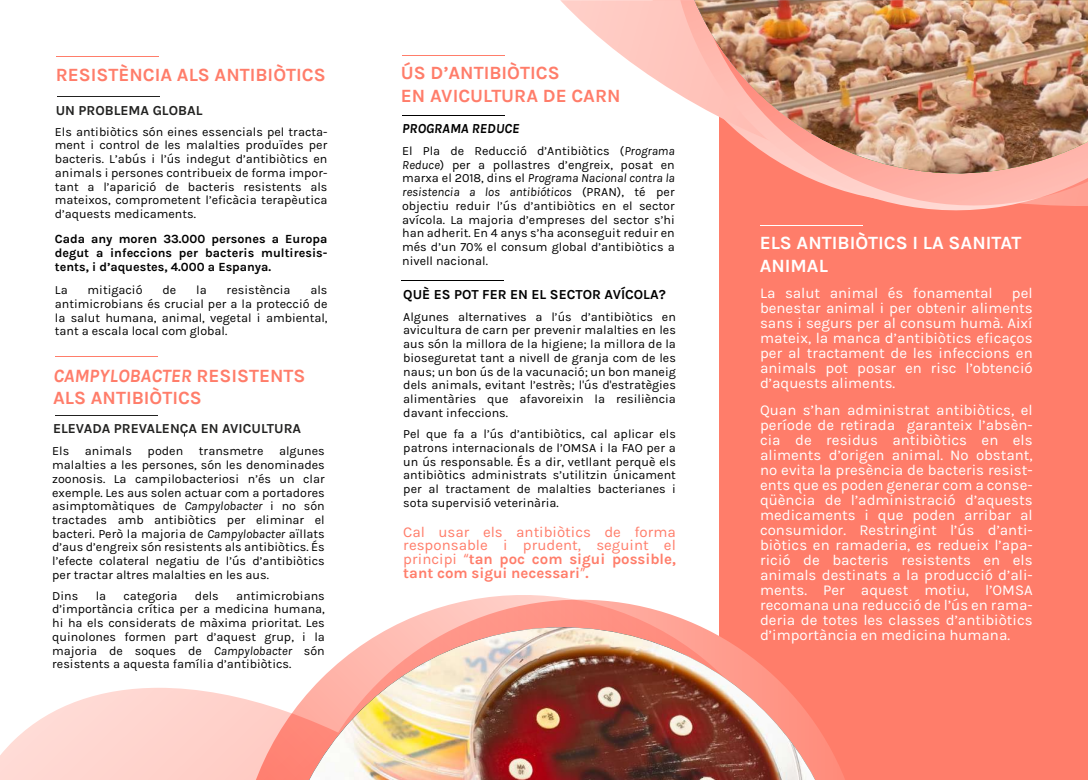
<style>
.page{position:relative;width:1088px;height:780px;background:#fff}
.page>*{position:absolute;margin:0;border:0;box-sizing:border-box;transform-origin:0 0}
.t1{font:700 18.75px/22.5px "Karla";color:#ff7d6a}
.t2{font:700 18.75px/22.5px "Karla";color:#fff}
.t3{font:15px/15px "Karla";color:#fff;text-align:justify}
.t4{font:15px/13.8px "Karla";color:#ff7d6a;text-align:justify}
.t5{font:700 13.75px "Karla";color:#222221}
.t6{font:700 13.75px "Karla";color:#000}
.t7{font:italic 700 13.75px "Karla";color:#000}
.t8{font:12.5px/13.8px "Karla";color:#000;text-align:justify}
.t9{font:700 12.5px/13.8px "Karla";color:#000;text-align:justify}
.s1{font-style:italic}
.s2{font-family:"Myriad Pro"}
.s3{font-weight:700}
</style>
<div class="page">
<div style="left:719px;top:0;width:369px;height:780px;background:#ff7d6a"></div>
<svg style="left:0;top:688px;width:238px;height:92px;background:#ffdbd5"></svg>
<svg style="left:560px;top:0;width:76px;height:66px"></svg>
<svg style="left:238px;top:595px;width:464px;height:185px"></svg>
<svg style="left:636px;top:0;width:368px;height:209px"></svg>
<img style="left:694px;top:0;width:394px;height:206px">
<svg style="left:276px;top:627px;width:569px;height:153px"></svg>
<img style="left:309px;top:627px;width:506px;height:153px">
<hr style="left:57px;top:56px;width:102px;height:1px;background:#ff7d6a">
<hr style="left:57px;top:96px;width:103px;height:1px;background:#222221">
<hr style="left:55px;top:414px;width:102px;height:1px;background:#222221">
<hr style="left:402px;top:115px;width:102px;height:1px;background:#000">
<hr style="left:401px;top:280px;width:102px;height:1px;background:#000">
<hr style="left:402px;top:55px;width:102px;height:1px;background:#ff7d6a">
<hr style="left:55px;top:356px;width:102px;height:1px;background:#ff7d6a">
<hr style="left:761px;top:225px;width:102px;height:1px;background:#fff">
<h1 class="t1" style="left:56px;top:63px;width:271px">RESISTÈNCIA ALS ANTIBIÒTICS</h1>
<p class="t5" style="left:56px;top:102px;width:148px">UN PROBLEMA GLOBAL</p>
<p class="t8" style="left:55px;top:125px;width:274px">Els antibiòtics són eines essencials pel tracta&shy;ment i control de les malalties produïdes per bacteris. L’abús i l’ús indegut d’antibiòtics en animals i persones contribueix de forma impor&shy;tant a l’aparició de bacteris resistents als mateixos, comprometent l’eficàcia terapèutica d’aquests medicaments.</p>
<p class="t9" style="left:55px;top:232px;width:274px">Cada any moren 33.000 persones a Europa degut a infeccions per bacteris multiresis&shy;tents, i d’aquestes, 4.000 a Espanya.</p>
<p class="t8" style="left:55px;top:283px;width:14px">La</p>
<p class="t8" style="left:88px;top:283px;width:56px">mitigació</p>
<p class="t8" style="left:162px;top:283px;width:15px">de</p>
<p class="t8" style="left:196px;top:283px;width:12px">la</p>
<p class="t8" style="left:227px;top:283px;width:65px">resistència</p>
<p class="t8" style="left:55px;top:283px;width:274px;text-indent:256px">als antimicrobians és crucial per a la protecció de la salut humana, animal, vegetal i ambiental, tant a escala local com global.</p>
<h1 class="t1" style="left:53px;top:364px;width:254px"><span class="s1">CAMPYLOBACTER</span> RESISTENTS<br>ALS ANTIBIÒTICS</h1>
<p class="t5" style="left:53px;top:421px;width:250px">ELEVADA PREVALENCA EN AVICULTURA</p>
<p class="t8" style="left:52px;top:444px;width:19px">Els</p>
<p class="t8" style="left:85px;top:444px;width:49px">animals</p>
<p class="t8" style="left:148px;top:444px;width:37px">poden</p>
<p class="t8" style="left:199px;top:444px;width:66px">transmetre</p>
<p class="t8" style="left:52px;top:444px;width:274px;text-indent:227px">algunes malalties a les persones, són les denominades zoonosis. La campilobacteriosi n’és un clar exemple. Les aus solen actuar com a portadores asimptomàtiques de <span class="s1">Campylobacter</span> i no són tractades amb antibiòtics per eliminar el bacteri. Però la majoria de <span class="s1">Campylobacter</span> aïllats d’aus d’engreix són resistents als antibiòtics. És l’efecte colateral negatiu de l’ús d’antibiòtics per tractar altres malalties en les aus.</p>
<p class="t8" style="left:52px;top:588px;width:28px">Dins</p>
<p class="t8" style="left:96px;top:588px;width:12px">la</p>
<p class="t8" style="left:124px;top:588px;width:55px">categoria</p>
<p class="t8" style="left:195px;top:588px;width:25px">dels</p>
<p class="t8" style="left:52px;top:588px;width:274px;text-indent:184px">antimicrobians d’importància crítica per a medicina humana, hi ha els considerats de màxima prioritat. Les quinolones formen part d’aquest grup, i la majoria de soques de <span class="s1">Campylobacter</span> són resistents a aquesta família d’antibiòtics.</p>
<h1 class="t1" style="left:401px;top:62px;width:221px">ÚS D’ANTIBIÒTICS<br>EN AVICULTURA DE CARN</h1>
<p class="t7" style="left:402px;top:121px;width:119px">PROGRAMA REDUCE</p>
<p class="t8" style="left:402px;top:144px;width:274px">El Pla de Reducció d’Antibiòtics (<span class="s1">Programa Reduce</span>) per a pollastres d’engreix, posat en marxa el 2018, dins el <span class="s1">Programa Nacional contra la resistencia a los antibióticos</span> (PRAN), té per objectiu reduir l’ús d’antibiòtics en el sector avícola. La majoria d’empreses del sector s’hi han adherit. En 4 anys s’ha aconseguit reduir en més d’un 70% el consum global d’antibiòtics a nivell nacional.</p>
<p class="t6" style="left:403px;top:286px;width:264px">QUÈ ES POT FER EN EL SECTOR AVÍCOLA?</p>
<p class="t8" style="left:403px;top:310px;width:274px">Algunes alternatives a l’ús d’antibiòtics en avicultura de carn per prevenir malalties en les aus són la millora de la higiene; la millora de la bioseguretat tant a nivell de granja com de les naus; un bon ús de la vacunació; un bon maneig dels animals, evitant l’estrès; l'ús d'estratègies alimentàries que afavoreixin la resiliència davant infeccions.</p>
<p class="t8" style="left:403px;top:427px;width:274px">Pel que fa a l’ús d’antibiòtics, cal aplicar els patrons internacionals de l’OMSA i la FAO per a un ús responsable. És a dir, vetllant perquè els antibiòtics administrats s’utilitzin únicament per al tractament de malalties bacterianes i sota supervisió veterinària.</p>
<p class="t4" style="left:403px;top:525px;width:274px">Cal usar els antibiòtics de forma responsable i prudent, seguint el principi <span class="s2">“</span><span class="s3">tan poc com sigui possible, tant com sigui necessari</span><span class="s2">”</span><span class="s3">.</span></p>
<h1 class="t2" style="left:760px;top:232px;width:263px">ELS ANTIBIÒTICS I LA SANITAT<br>ANIMAL</h1>
<p class="t3" style="left:760px;top:285px;width:234px">La salut animal és fonamental</p>
<p class="t3" style="left:760px;top:285px;width:274px;text-indent:252px">pel benestar animal i per obtenir aliments sans i segurs per al consum humà. Així mateix, la manca d’antibiòtics efica<span class="s2">ç</span>os per al tractament de les infeccions en animals pot posar en risc l’obtenció d’aquests aliments.</p>
<p class="t3" style="left:760px;top:403px;width:274px">Quan s’han administrat antibiòtics, el període de retirada garanteix l’absèn&shy;cia de residus antibiòtics en els aliments d’origen animal. No obstant, no evita la presència de bacteris resist&shy;ents que es poden generar com a conse&shy;qüència de l’administració d’aquests medicaments i que poden arribar al consumidor. Restringint l’ús d’anti&shy;biòtics en ramaderia, es redueix l’apa&shy;rició de bacteris resistents en els animals destinats a la producció d’ali&shy;ments. Per aquest motiu, l’OMSA recomana una reducció de l’ús en rama&shy;deria de totes les classes d’antibiòtics d’importància en medicina humana.</p>
</div>
